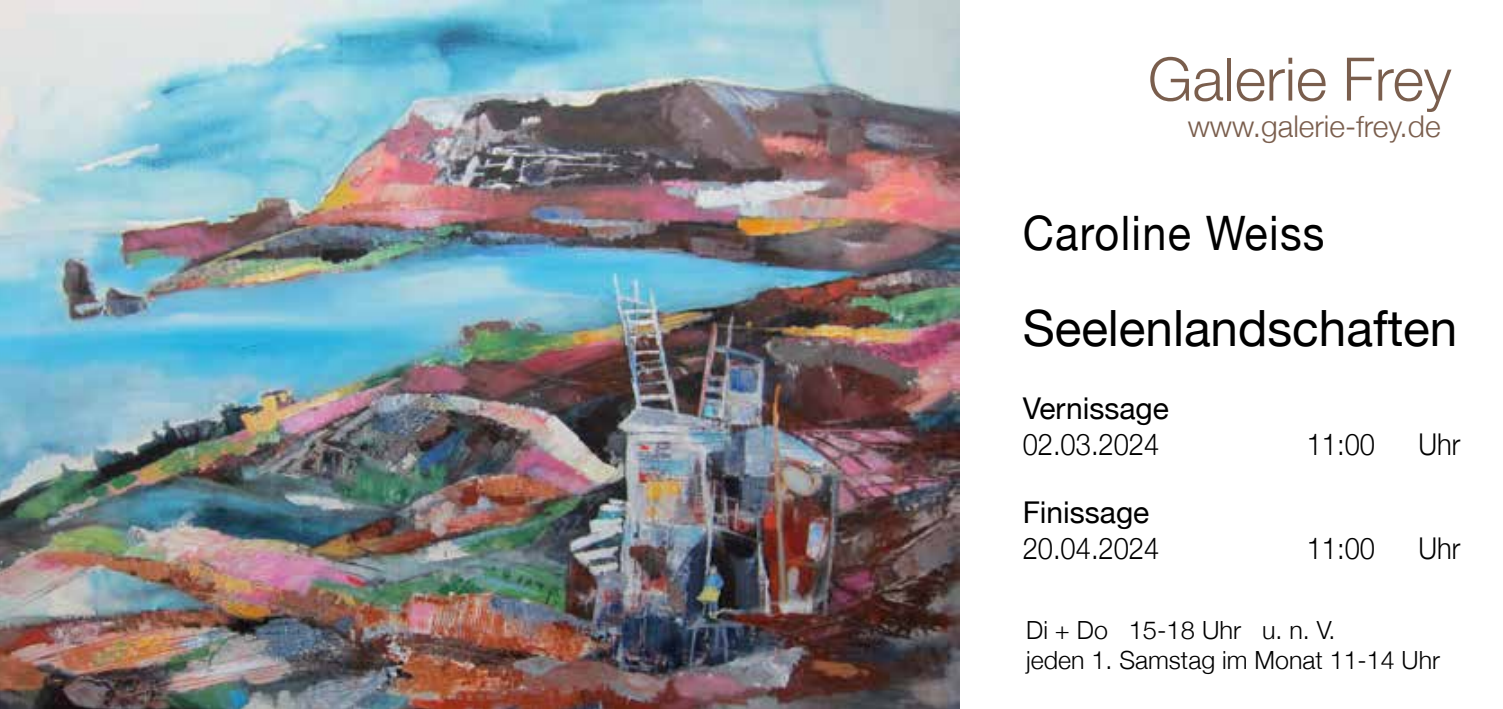
<style>
.page{position:relative;width:1503px;height:709px;background:#fff}
.page>*{position:absolute;margin:0;border:0;box-sizing:border-box;transform-origin:0 0}
.t1{font:300 60px "Helvetica Neue";color:#7a5e4d}
.t2{font:50px "Helvetica Neue";color:#000}
.t3{font:47.5px "Helvetica Neue";letter-spacing:.03em;color:#000;scale:.91 1}
.t4{font:300 30px "Helvetica Neue";color:#000;scale:.91 1}
.t5{font:300 30px "Helvetica Neue";color:#7a5e4d}
.t6{font:30px "Helvetica Neue";color:#000}
.t7{font:300 25px/30px "Helvetica Neue";color:#000}
</style>
<div class="page">
<img style="left:0;top:0;width:959px;height:709px">
<h1 class="t1" style="left:1148px;top:31px;width:305px">Galerie Frey</h1>
<p class="t5" style="left:1187px;top:102px;width:254px">www.galerie-frey.de</p>
<h3 class="t3" style="left:1022px;top:199px;width:333px">Caroline Weiss</h3>
<h2 class="t2" style="left:1022px;top:292px;width:436px">Seelenlandschaften</h2>
<p class="t6" style="left:1022px;top:386px;width:148px">Vernissage</p>
<p class="t4" style="left:1022px;top:419px;width:152px">02.03.2024</p>
<p class="t4" style="left:1306px;top:419px;width:77px">11:00</p>
<p class="t4" style="left:1418px;top:419px;width:48px">Uhr</p>
<p class="t6" style="left:1022px;top:490px;width:128px">Finissage</p>
<p class="t4" style="left:1022px;top:523px;width:152px">20.04.2024</p>
<p class="t4" style="left:1306px;top:523px;width:77px">11:00</p>
<p class="t4" style="left:1418px;top:523px;width:48px">Uhr</p>
<p class="t7" style="left:1026px;top:613px;width:415px">Di + Do 15-18 Uhr u. n. V.<br>jeden 1. Samstag im Monat 11-14 Uhr</p>
</div>
